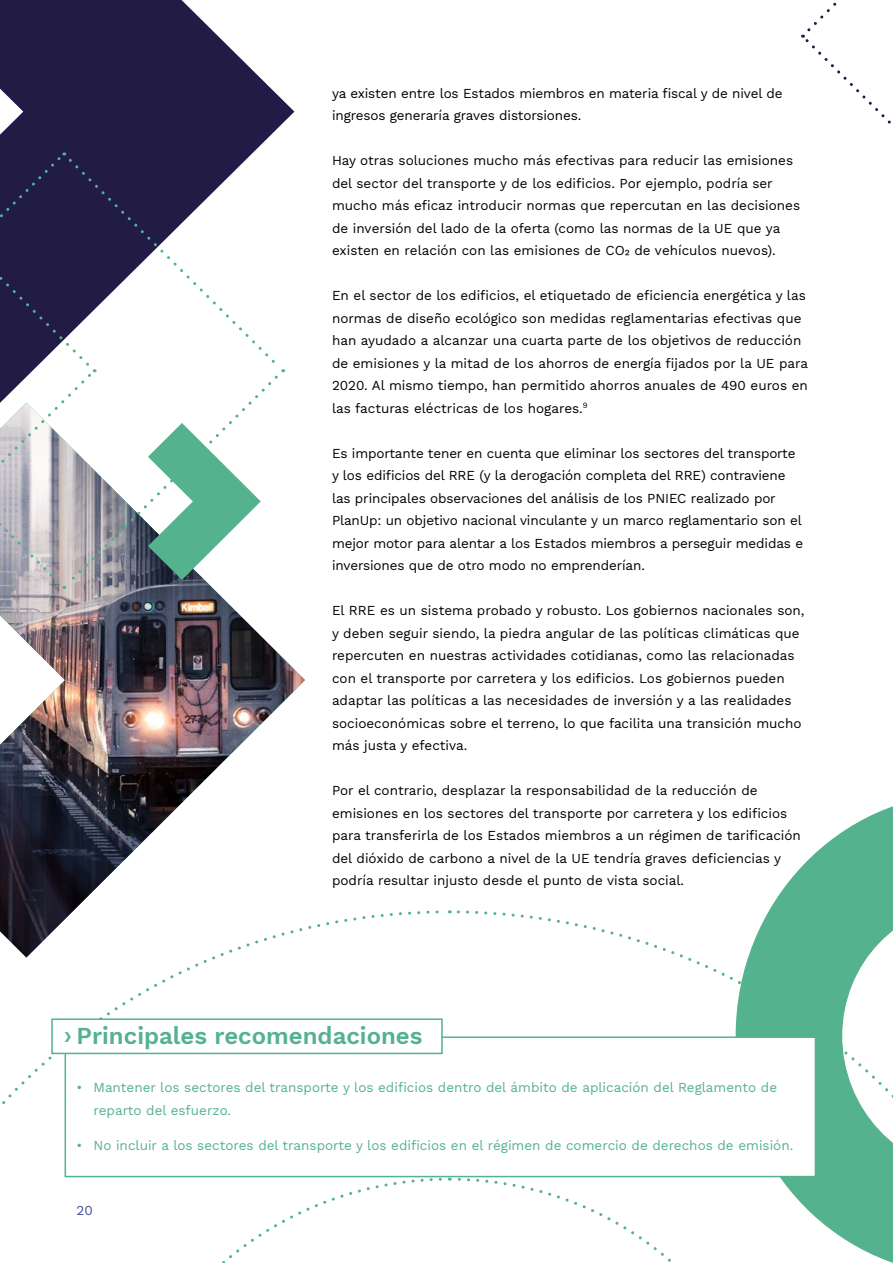
<style>
.page{position:relative;width:893px;height:1263px;background:#fff}
.page>*{position:absolute;margin:0;border:0;box-sizing:border-box;transform-origin:0 0}
.t1{font:600 24px "Work Sans";color:#54b28f}
.t2{font:13.5px/22.5px "Work Sans";color:#000}
.t3{font:13.5px/22.5px "Work Sans";color:#54b28f}
.t4{font:13.5px "Work Sans";color:#3f4c9b}
.s1{font-weight:500;font-size:25.5px}
</style>
<div class="page">
<svg style="left:770px;top:806px;width:123px;height:103px;fill:#54b28f"></svg>
<svg style="left:456px;top:909px;width:437px;height:354px"></svg>
<svg style="left:449px;top:1177px;width:332px;height:86px"></svg>
<svg style="left:110px;top:1177px;width:333px;height:86px"></svg>
<div style="left:65px;top:1036px;width:751px;height:141px;background:#fff;border:2px solid #54b28f"></div>
<div style="left:51px;top:1018px;width:392px;height:36px;background:#fff;border:2px solid #54b28f"></div>
<img style="left:0;top:589px;width:305px;height:368px">
<svg style="left:0;top:0;width:294px;height:373px;fill:#211b46"></svg>
<svg style="left:95px;top:156px;width:189px;height:216px"></svg>
<svg style="left:95px;top:375px;width:183px;height:214px"></svg>
<svg style="left:0;top:152px;width:95px;height:437px"></svg>
<svg style="left:801px;top:2px;width:90px;height:122px"></svg>
<p class="t2" style="left:332px;top:81px;width:452px">ya existen entre los Estados miembros en materia fiscal y de nivel de ingresos generaría graves distorsiones.</p>
<p class="t2" style="left:332px;top:149px;width:470px">Hay otras soluciones mucho más efectivas para reducir las emisiones del sector del transporte y de los edificios. Por ejemplo, podría ser mucho más eficaz introducir normas que repercutan en las decisiones de inversión del lado de la oferta (como las normas de la UE que ya existen en relación con las emisiones de CO2 de vehículos nuevos).</p>
<p class="t2" style="left:332px;top:284px;width:478px">En el sector de los edificios, el etiquetado de eficiencia energética y las normas de diseño ecológico son medidas reglamentarias efectivas que han ayudado a alcanzar una cuarta parte de los objetivos de reducción de emisiones y la mitad de los ahorros de energía fijados por la UE para 2020. Al mismo tiempo, han permitido ahorros anuales de 490 euros en las facturas eléctricas de los hogares.<sup>9</sup></p>
<p class="t2" style="left:332px;top:441px;width:473px">Es importante tener en cuenta que eliminar los sectores del transporte y los edificios del RRE (y la derogación completa del RRE) contraviene las principales observaciones del análisis de los PNIEC realizado por PlanUp: un objetivo nacional vinculante y un marco reglamentario son el mejor motor para alentar a los Estados miembros a perseguir medidas e inversiones que de otro modo no emprenderían.</p>
<p class="t2" style="left:332px;top:599px;width:474px">El RRE es un sistema probado y robusto. Los gobiernos nacionales son, y deben seguir siendo, la piedra angular de las políticas climáticas que repercuten en nuestras actividades cotidianas, como las relacionadas con el transporte por carretera y los edificios. Los gobiernos pueden adaptar las políticas a las necesidades de inversión y a las realidades socioeconómicas sobre el terreno, lo que facilita una transición mucho más justa y efectiva.</p>
<p class="t2" style="left:332px;top:779px;width:470px">Por el contrario, desplazar la responsabilidad de la reducción de emisiones en los sectores del transporte por carretera y los edificios para transferirla de los Estados miembros a un régimen de tarificación del dióxido de carbono a nivel de la UE tendría graves deficiencias y podría resultar injusto desde el punto de vista social.</p>
<h1 class="t1" style="left:64px;top:1017px;width:360px"><span class="s1">›</span> Principales recomendaciones</h1>
<p class="t3" style="left:94px;top:1075px;width:685px;text-indent:-17px">• Mantener los sectores del transporte y los edificios dentro del ámbito de aplicación del Reglamento de reparto del esfuerzo.</p>
<p class="t3" style="left:77px;top:1133px;width:718px">• No incluir a los sectores del transporte y los edificios en el régimen de comercio de derechos de emisión.</p>
<p class="t4" style="left:77px;top:1200px;width:18px">20</p>
</div>
